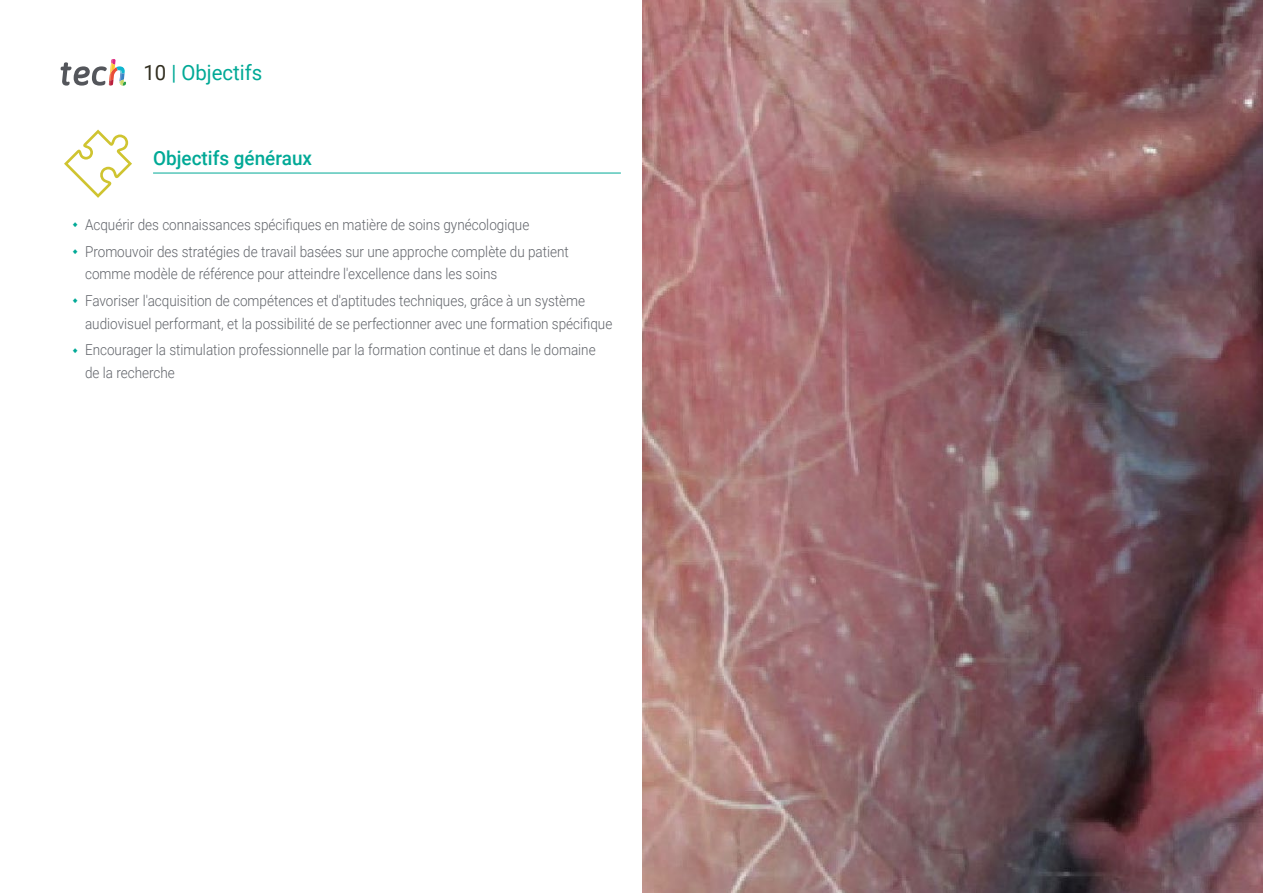
<style>
.page{position:relative;width:1263px;height:893px;background:#fff}
.page>*{position:absolute;margin:0;border:0;box-sizing:border-box;transform-origin:0 0}
.t1{font:21px "Roboto";color:#00a996}
.t2{font:500 19.5px "Roboto";color:#00a996}
.t3{font:300 15px/26.7px "Roboto";color:#61646a;scale:.9 1}
.s1{color:#312e20}
</style>
<div class="page">
<hr style="left:153px;top:173px;width:468px;height:1px;background:#00a996">
<svg style="left:64px;top:130px;width:68px;height:68px"></svg>
<img style="left:642px;top:0;width:621px;height:893px">
<svg style="left:61px;top:59px;width:65px;height:27px"></svg>
<h1 class="t1" style="left:144px;top:57px;width:120px"><span class="s1">10</span> | Objectifs</h1>
<h2 class="t2" style="left:153px;top:144px;width:160px">Objectifs généraux</h2>
<p class="t3" style="left:85px;top:211px;width:539px">Acquérir des connaissances spécifiques en matière de soins gynécologique<br>Promouvoir des stratégies de travail basées sur une approche complète du patient</p>
<p class="t3" style="left:85px;top:260px;width:557px">comme modèle de référence pour atteindre l'excellence dans les soins<br>Favoriser l'acquisition de compétences et d'aptitudes techniques, grâce à un système</p>
<p class="t3" style="left:85px;top:309px;width:587px">audiovisuel performant, et la possibilité de se perfectionner avec une formation spécifique<br>Encourager la stimulation professionnelle par la formation continue et dans le domaine</p>
<p class="t3" style="left:85px;top:359px;width:101px">de la recherche</p>
</div>
